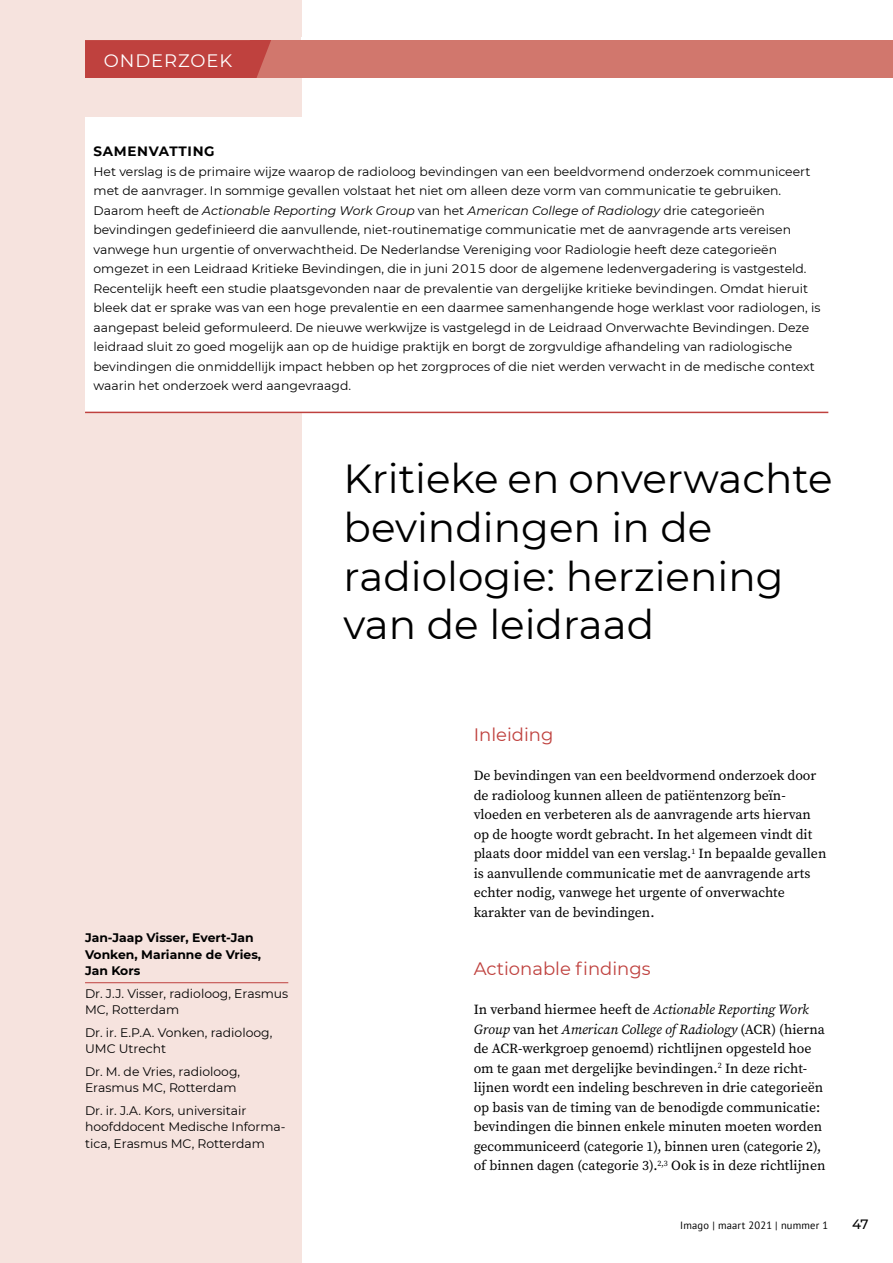
<style>
.page{position:relative;width:893px;height:1263px;background:#fff}
.page>*{position:absolute;margin:0;border:0;box-sizing:border-box;transform-origin:0 0}
.t1{font:40.5px/48.6px "Montserrat";color:#000}
.t2{font:18px "Montserrat";color:#bf413e}
.t3{font:18px "Montserrat";color:#fff}
.t4{font:13.8px/19.5px "Source Serif Pro";color:#000}
.t5{font:700 13.5px "Montserrat";letter-spacing:.05em;color:#000}
.t6{font:500 13.5px "Montserrat";color:#000}
.t7{font:12.3px/19.5px "Montserrat";color:#000}
.t8{font:700 12.3px/16.5px "Montserrat";color:#000}
.t9{font:10.5px "PT Sans";letter-spacing:.02em;color:#000}
.s1{font-style:italic}
</style>
<div class="page">
<div style="left:0;top:0;width:301px;height:1263px;background:#f6e3de"></div>
<div style="left:85px;top:117px;width:743px;height:295px;background:#fff"></div>
<hr style="left:85px;top:412px;width:743px;height:1px;background:#bf413e">
<div style="left:85px;top:39px;width:808px;height:39px;background:#d1776d"></div>
<div style="left:85px;top:40px;width:166px;height:39px;background:#bf413e"></div>
<hr style="left:85px;top:78px;width:216px;height:2px;background:#f6e3de">
<hr style="left:85px;top:982px;width:203px;height:1px;background:#bf413e">
<h2 class="t3" style="left:104px;top:48px;width:31px">Onderzoek</h2>
<p class="t5" style="left:94px;top:141px;width:123px">SAMENVATTING</p>
<p class="t7" style="left:94px;top:161px;width:728px">Het verslag is de primaire wijze waarop de radioloog bevindingen van een beeldvormend onderzoek communiceert met de aanvrager. In sommige gevallen volstaat het niet om alleen deze vorm van communicatie te gebruiken.<br>Daarom heeft de <span class="s1">Actionable Reporting Work Group</span> van het <span class="s1">American College of Radiology</span> drie categorieën bevindingen gedefinieerd die aanvullende, niet-routinematige communicatie met de aanvragende arts vereisen vanwege hun urgentie of onverwachtheid. De Nederlandse Vereniging voor Radiologie heeft deze categorieën omgezet in een Leidraad Kritieke Bevindingen, die in juni 2015 door de algemene ledenvergadering is vastgesteld.<br>Recentelijk heeft een studie plaatsgevonden naar de prevalentie van dergelijke kritieke bevindingen. Omdat hieruit bleek dat er sprake was van een hoge prevalentie en een daarmee samenhangende hoge werklast voor radiologen, is aangepast beleid geformuleerd. De nieuwe werkwijze is vastgelegd in de Leidraad Onverwachte Bevindingen. Deze leidraad sluit zo goed mogelijk aan op de huidige praktijk en borgt de zorgvuldige afhandeling van radiologische bevindingen die onmiddellijk impact hebben op het zorgproces of die niet werden verwacht in de medische context waarin het onderzoek werd aangevraagd.</p>
<h1 class="t1" style="left:344px;top:453px;width:490px">Kritieke en onverwachte bevindingen in de radiologie: herziening van de leidraad</h1>
<p class="t8" style="left:85px;top:929px;width:178px">Jan-Jaap Visser, Evert-Jan<br>Vonken, Marianne de Vries,<br>Jan Kors</p>
<p class="t7" style="left:85px;top:984px;width:205px;line-height:16.5px">Dr. J.J. Visser, radioloog, Erasmus<br>MC, Rotterdam</p>
<p class="t7" style="left:85px;top:1023px;width:189px;line-height:16.5px">Dr. ir. E.P.A. Vonken, radioloog,<br>UMC Utrecht</p>
<p class="t7" style="left:85px;top:1062px;width:157px;line-height:16.5px">Dr. M. de Vries, radioloog,<br>Erasmus MC, Rotterdam</p>
<p class="t7" style="left:85px;top:1101px;width:202px;line-height:16.5px">Dr. ir. J.A. Kors, universitair hoofddocent Medische Informa&shy;tica, Erasmus MC, Rotterdam</p>
<h2 class="t2" style="left:474px;top:722px;width:81px">Inleiding</h2>
<p class="t4" style="left:474px;top:766px;width:354px">De bevindingen van een beeldvormend onderzoek door de radioloog kunnen alleen de patiëntenzorg beïn&shy;vloeden en verbeteren als de aanvragende arts hiervan op de hoogte wordt gebracht. In het algemeen vindt dit plaats door middel van een verslag.<sup>1</sup> In bepaalde gevallen is aanvullende communicatie met de aanvragende arts echter nodig, vanwege het urgente of onverwachte karakter van de bevindingen.</p>
<h2 class="t2" style="left:474px;top:956px;width:178px">Actionable findings</h2>
<p class="t4" style="left:474px;top:1000px;width:353px">In verband hiermee heeft de <span class="s1">Actionable Reporting Work Group</span> van het <span class="s1">American College of Radiology</span> (ACR) (hierna de ACR-werkgroep genoemd) richtlijnen opgesteld hoe om te gaan met dergelijke bevindingen.<sup>2</sup> In deze richt&shy;lijnen wordt een indeling beschreven in drie categorieën op basis van de timing van de benodigde communicatie: bevindingen die binnen enkele minuten moeten worden gecommuniceerd (categorie 1), binnen uren (categorie 2), of binnen dagen (categorie 3).<sup>2,3</sup> Ook is in deze richtlijnen</p>
<p class="t9" style="left:680px;top:1218px;width:150px">Imago | maart 2021 | nummer 1</p>
<p class="t6" style="left:852px;top:1214px;width:18px">47</p>
</div>
